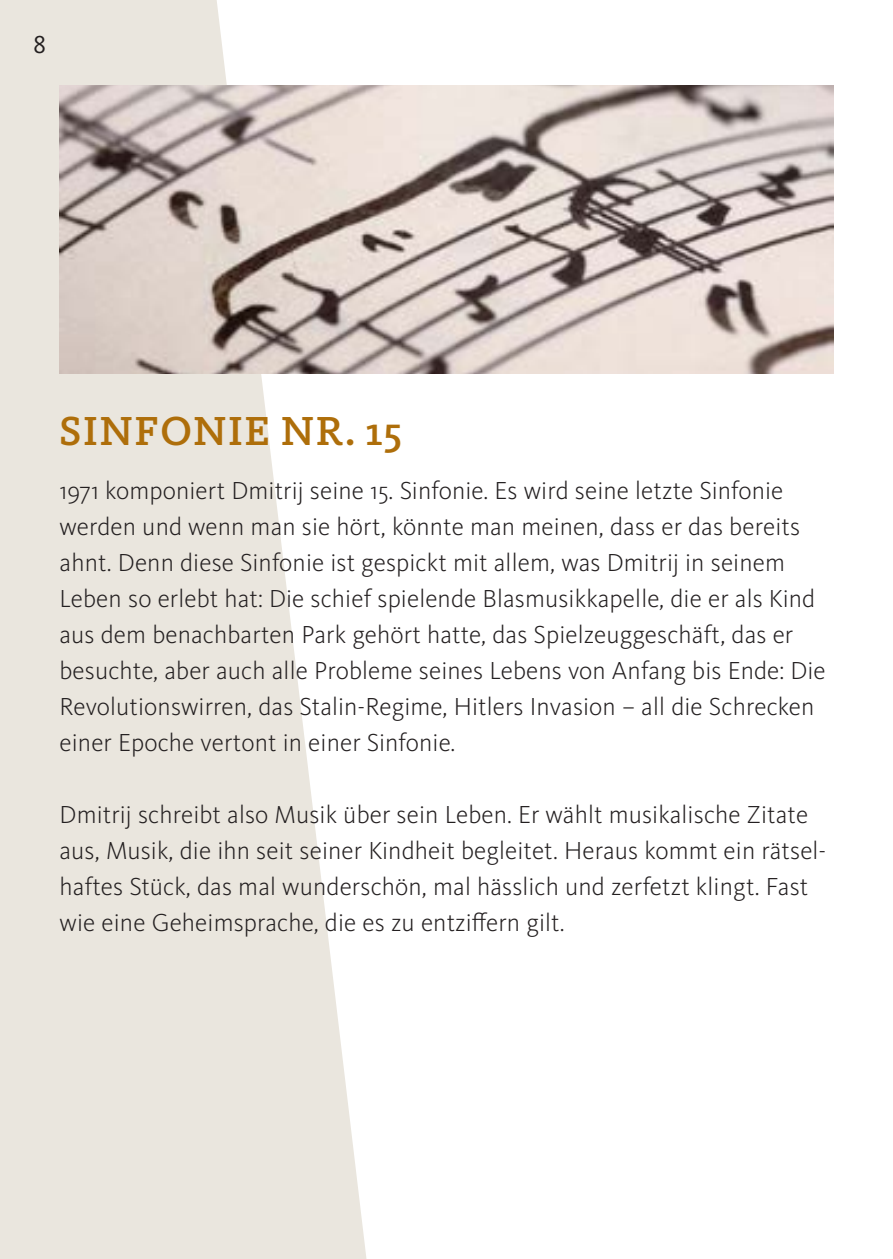
<style>
.page{position:relative;width:893px;height:1259px;background:#fff}
.page>*{position:absolute;margin:0;border:0;box-sizing:border-box;transform-origin:0 0}
.t1{font:500 42px "WDR Slab";letter-spacing:.05em;color:#ae6e0a}
.t2{font:300 25.5px/36px "WDR Sans";letter-spacing:.005em;color:#231f20}
.t3{font:25.5px "WDR Slab";color:#231f20}
</style>
<div class="page">
<svg style="left:0;top:0;width:366px;height:1259px;fill:#eae6de"></svg>
<img style="left:60px;top:85px;width:773px;height:288px">
<p class="t3" style="left:33px;top:30px;width:15px">8</p>
<h1 class="t1" style="left:60px;top:406px;width:344px">SINFONIE NR. 15</h1>
<p class="t2" style="left:60px;top:472px;width:768px">1971 komponiert Dmitrij seine 15. Sinfonie. Es wird seine letzte Sinfonie werden und wenn man sie hört, könnte man meinen, dass er das bereits ahnt. Denn diese Sinfonie ist gespickt mit allem, was Dmitrij in seinem Leben so erlebt hat: Die schief spielende Blasmusikkapelle, die er als Kind aus dem benachbarten Park gehört hatte, das Spielzeuggeschäft, das er besuchte, aber auch alle Probleme seines Lebens von Anfang bis Ende: Die Revolutionswirren, das Stalin-Regime, Hitlers Invasion – all die Schrecken einer Epoche vertont in einer Sinfonie.</p>
<p class="t2" style="left:60px;top:797px;width:768px">Dmitrij schreibt also Musik über sein Leben. Er wählt musikalische Zitate aus, Musik, die ihn seit seiner Kindheit begleitet. Heraus kommt ein rätsel&shy;haftes Stück, das mal wunderschön, mal hässlich und zerfetzt klingt. Fast wie eine Geheimsprache, die es zu entziffern gilt.</p>
</div>
